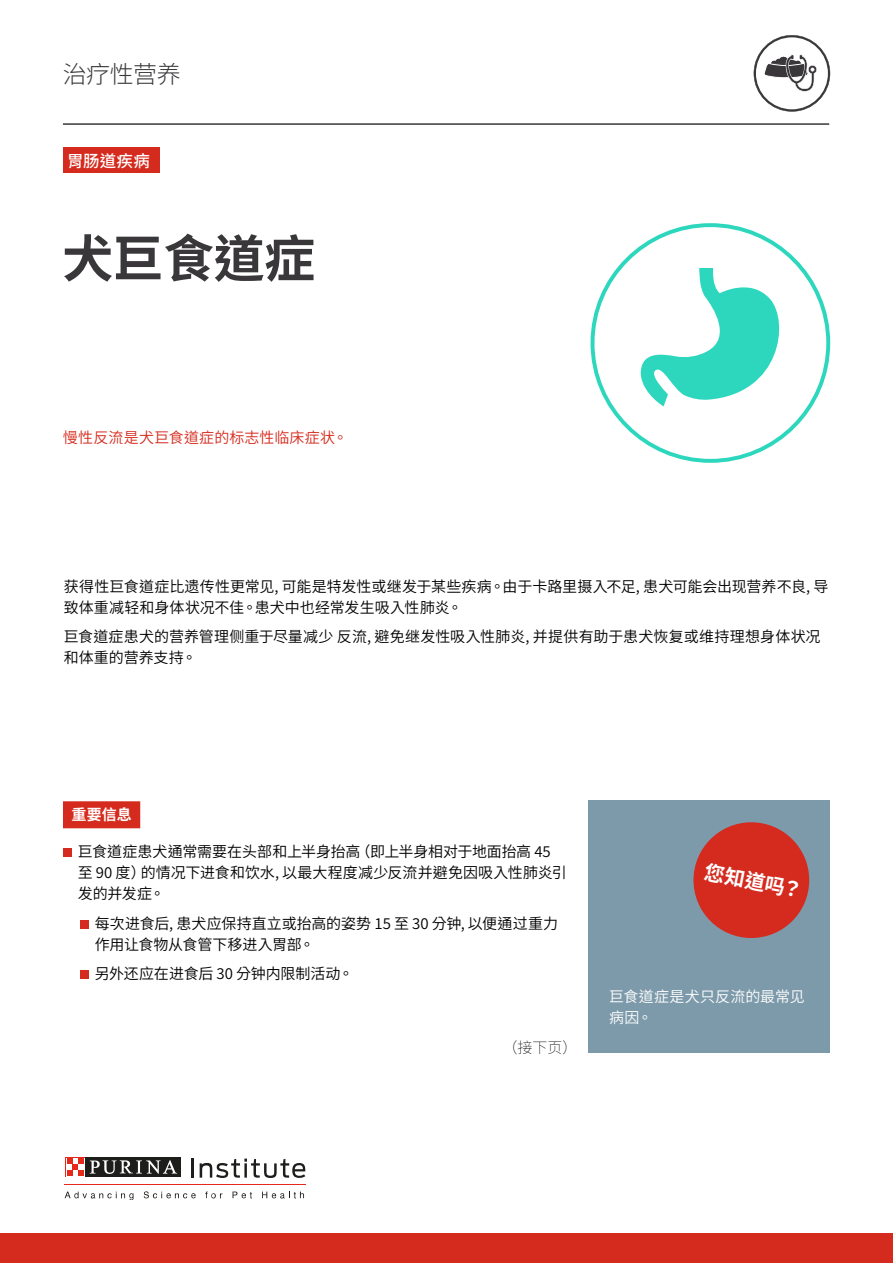
<style>
.page{position:relative;width:893px;height:1263px;background:#fff}
.page>*{position:absolute;margin:0;border:0;box-sizing:border-box;transform-origin:0 0}
.t1{font:700 51px "Source Han Sans TC";letter-spacing:-.01em;color:#39373a}
.t2{font:300 24px "Source Han Sans TC";letter-spacing:-.02em;color:#39373a}
.t3{font:700 20.4px "Source Han Sans TC";color:#fff}
.t4{font:500 16.5px "Source Han Sans TC";letter-spacing:.01em;color:#fff}
.t5{font:15px/21px "Source Han Sans TC";color:#000}
.t6{font:15px "Source Han Sans TC";letter-spacing:.01em;color:#d52b1e}
.t7{font:15px/21px "Source Han Sans TC";letter-spacing:.01em;color:#fff}
.t8{font:200 15px "Source Han Sans TC";color:#000}
.t9{font:700 15px "Source Han Sans TC";color:#fff}
</style>
<div class="page">
<div style="left:0;top:1233px;width:893px;height:30px;background:#d52b1e"></div>
<hr style="left:65px;top:1184px;width:241px;height:1px;background:#e52a1b">
<svg style="left:192px;top:1158px;width:2px;height:19px"></svg>
<svg style="left:200px;top:1158px;width:105px;height:20px"></svg>
<svg style="left:65px;top:1191px;width:68px;height:9px"></svg>
<svg style="left:144px;top:1191px;width:52px;height:7px"></svg>
<svg style="left:205px;top:1191px;width:17px;height:7px"></svg>
<svg style="left:233px;top:1191px;width:19px;height:7px"></svg>
<svg style="left:262px;top:1191px;width:42px;height:7px"></svg>
<div style="left:65px;top:1157px;width:21px;height:20px;background:#1d1d1b"></div>
<svg style="left:65px;top:1157px;width:20px;height:20px"></svg>
<div style="left:86px;top:1157px;width:95px;height:20px;background:#1d1d1b"></div>
<svg style="left:90px;top:1160px;width:87px;height:14px"></svg>
<svg style="left:66px;top:1158px;width:18px;height:18px"></svg>
<svg style="left:67px;top:1158px;width:17px;height:17px"></svg>
<div style="left:63px;top:147px;width:96px;height:26px;background:#d52b1e"></div>
<div style="left:63px;top:801px;width:77px;height:27px;background:#d52b1e"></div>
<div style="left:63px;top:848px;width:8px;height:9px;background:#d52b1e"></div>
<div style="left:80px;top:920px;width:8px;height:8px;background:#d52b1e"></div>
<div style="left:80px;top:970px;width:8px;height:9px;background:#d52b1e"></div>
<hr style="left:63px;top:123px;width:766px;height:2px;background:#39373a">
<svg style="left:754px;top:35px;width:76px;height:77px"></svg>
<div style="left:588px;top:800px;width:241px;height:253px;background:#7d9aaa"></div>
<div style="left:693px;top:822px;width:116px;height:116px;background:#d52b1e;border-radius:50%"></div>
<svg style="left:591px;top:223px;width:239px;height:240px"></svg>
<svg style="left:636px;top:268px;width:154px;height:138px"></svg>
<h2 class="t2" style="left:63px;top:61px;width:120px">治疗性营养</h2>
<p class="t4" style="left:67px;top:151px;width:84px">胃肠道疾病</p>
<h1 class="t1" style="left:62px;top:230px;width:254px">犬巨食道症</h1>
<p class="t6" style="left:63px;top:429px;width:286px">慢性反流是犬巨食道症的标志性临床症状。</p>
<p class="t5" style="left:64px;top:576px;width:766px">获得性巨食道症比遗传性更常见, 可能是特发性或继发于某些疾病。由于卡路里摄入不足, 患犬可能会出现营养不良, 导致体重减轻和身体状况不佳。患犬中也经常发生吸入性肺炎。</p>
<p class="t5" style="left:64px;top:626px;width:758px">巨食道症患犬的营养管理侧重于尽量减少 反流, 避免继发性吸入性肺炎, 并提供有助于患犬恢复或维持理想身体状况和体重的营养支持。</p>
<p class="t9" style="left:71px;top:806px;width:62px">重要信息</p>
<p class="t5" style="left:78px;top:841px;width:491px">巨食道症患犬通常需要在头部和上半身抬高（即上半身相对于地面抬高 45至 90 度）的情况下进食和饮水, 以最大程度减少反流并避免因吸入性肺炎引发的并发症。</p>
<p class="t5" style="left:95px;top:913px;width:465px">每次进食后, 患犬应保持直立或抬高的姿势 15 至 30 分钟, 以便通过重力作用让食物从食管下移进入胃部。</p>
<p class="t5" style="left:95px;top:963px;width:260px">另外还应在进食后 30 分钟内限制活动。</p>
<p class="t8" style="left:502px;top:1039px;width:77px">（接下页）</p>
<h3 class="t3" style="left:707px;top:860px;width:101px;rotate:11deg">您知道吗？</h3>
<p class="t7" style="left:609px;top:987px;width:197px">巨食道症是犬只反流的最常见病因。</p>
</div>
